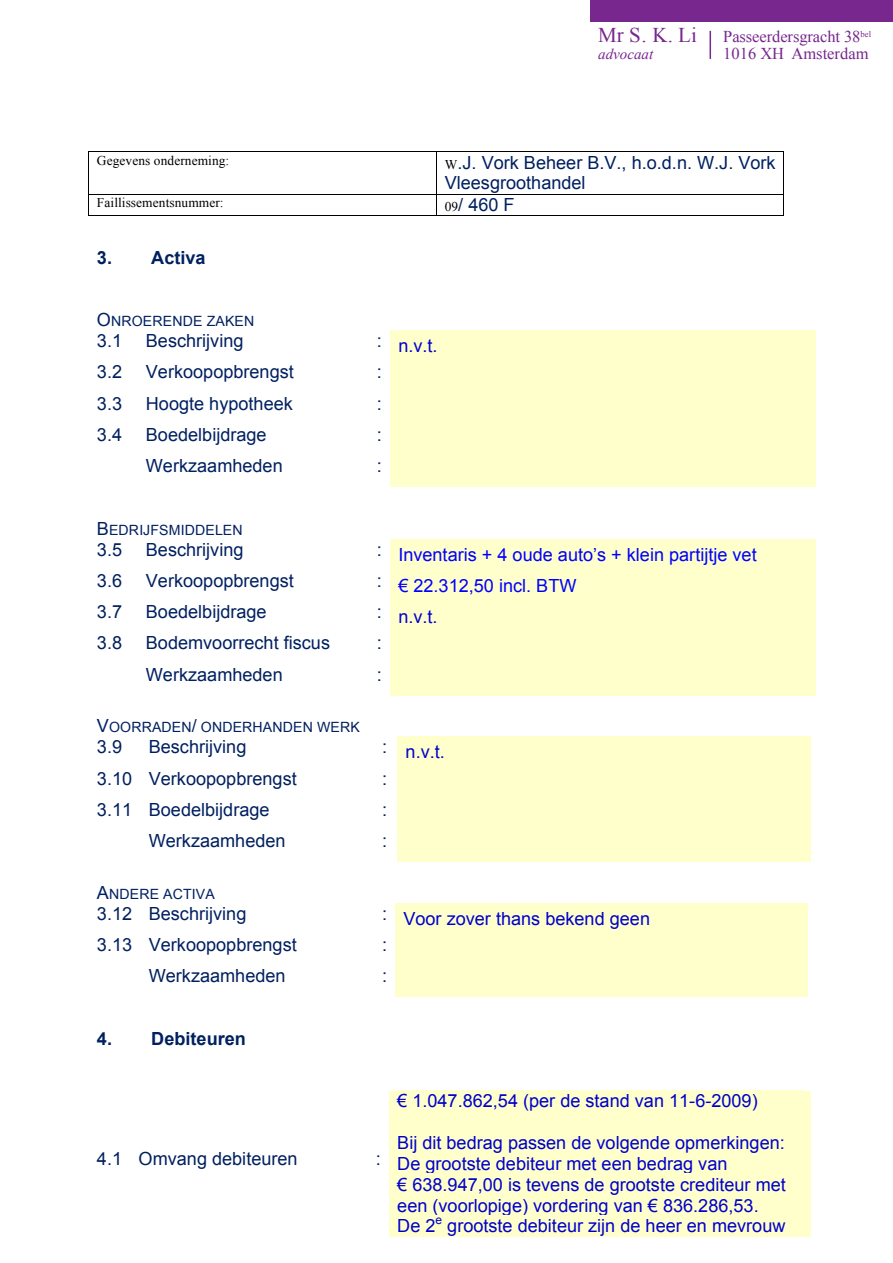
<style>
.page{position:relative;width:893px;height:1263px;background:#fff}
.page>*{position:absolute;margin:0;border:0;box-sizing:border-box;transform-origin:0 0}
.t1{font:21px "Times New Roman";color:#77278d}
.t2{font:18.15px/20.7px "Arial";color:#002060}
.t3{font:18.15px/20.9px "Arial";color:#00c}
.t4{font:18.15px "Arial";color:#00f}
.t5{font:700 18.15px "Arial";color:#002060}
.t6{font:16.5px "Times New Roman";letter-spacing:-.005em;color:#77278d}
.t7{font:italic 15px "Times New Roman";color:#77278d}
.t8{font:14.1px "Arial";letter-spacing:.01em;color:#002060}
.t9{font:13.35px "Times New Roman";letter-spacing:.005em;color:#000}
.t10{font:12px "Arial";color:#00c}
.s1{font-family:"Times New Roman";font-size:13.35px;color:#000}
.s2{font-size:18.15px}
</style>
<div class="page">
<hr style="left:709px;top:31px;width:2px;height:28px;background:#77278d">
<div style="left:590px;top:0;width:303px;height:21px;background:#77278d"></div>
<hr style="left:89px;top:151px;width:347px;height:1px;background:#000">
<hr style="left:437px;top:151px;width:346px;height:1px;background:#000">
<hr style="left:88px;top:152px;width:1px;height:42px;background:#000">
<hr style="left:436px;top:152px;width:1px;height:42px;background:#000">
<hr style="left:783px;top:152px;width:1px;height:42px;background:#000">
<hr style="left:89px;top:194px;width:347px;height:1px;background:#000">
<hr style="left:437px;top:194px;width:346px;height:1px;background:#000">
<svg style="left:88px;top:194px;width:1px;height:22px"></svg>
<hr style="left:89px;top:215px;width:347px;height:1px;background:#000">
<svg style="left:436px;top:194px;width:1px;height:22px"></svg>
<hr style="left:437px;top:215px;width:346px;height:1px;background:#000">
<svg style="left:783px;top:194px;width:1px;height:22px"></svg>
<div style="left:390px;top:331px;width:425px;height:31px;background:#ffc"></div>
<div style="left:390px;top:362px;width:425px;height:31px;background:#ffc"></div>
<div style="left:390px;top:393px;width:425px;height:31px;background:#ffc"></div>
<div style="left:390px;top:424px;width:425px;height:32px;background:#ffc"></div>
<div style="left:390px;top:456px;width:425px;height:31px;background:#ffc"></div>
<div style="left:390px;top:539px;width:425px;height:31px;background:#ffc"></div>
<div style="left:390px;top:570px;width:425px;height:31px;background:#ffc"></div>
<div style="left:390px;top:601px;width:425px;height:31px;background:#ffc"></div>
<div style="left:390px;top:632px;width:425px;height:32px;background:#ffc"></div>
<div style="left:390px;top:664px;width:425px;height:31px;background:#ffc"></div>
<div style="left:398px;top:737px;width:413px;height:31px;background:#ffc"></div>
<div style="left:398px;top:768px;width:413px;height:31px;background:#ffc"></div>
<div style="left:398px;top:799px;width:413px;height:31px;background:#ffc"></div>
<div style="left:398px;top:830px;width:413px;height:32px;background:#ffc"></div>
<div style="left:395px;top:903px;width:413px;height:31px;background:#ffc"></div>
<div style="left:395px;top:934px;width:413px;height:32px;background:#ffc"></div>
<div style="left:395px;top:966px;width:413px;height:31px;background:#ffc"></div>
<div style="left:389px;top:1091px;width:422px;height:145px;background:#ffc"></div>
<p class="t1" style="left:598px;top:21px;width:100px">Mr S. K. Li</p>
<p class="t6" style="left:723px;top:25px;width:149px">Passeerdersgracht 38<sup>bel</sup></p>
<p class="t7" style="left:598px;top:44px;width:56px">advocaat</p>
<p class="t6" style="left:723px;top:42px;width:147px">1016 XH Amsterdam</p>
<p class="t9" style="left:97px;top:151px;width:134px">Gegevens onderneming:</p>
<p class="t2" style="left:445px;top:152px;width:332px"><span class="s1">W</span>.J. Vork Beheer B.V., h.o.d.n. W.J. Vork<br>Vleesgroothandel</p>
<p class="t9" style="left:97px;top:194px;width:128px">Faillissementsnummer:</p>
<p class="t2" style="left:445px;top:195px;width:71px"><span class="s1">09</span>/ 460 F</p>
<p class="t5" style="left:97px;top:246px;width:110px">3. Activa</p>
<p class="t8" style="left:97px;top:312px;width:159px"><span class="s2">O</span>NROERENDE ZAKEN</p>
<p class="t2" style="left:97px;top:331px;width:27px">3.1</p>
<p class="t2" style="left:146px;top:331px;width:99px">Beschrijving</p>
<p class="t3" style="left:377px;top:336px;width:62px"><sup>:</sup> n.v.t.</p>
<p class="t2" style="left:97px;top:362px;width:27px">3.2</p>
<p class="t2" style="left:146px;top:362px;width:149px">Verkoopopbrengst</p>
<p class="t2" style="left:377px;top:362px;width:7px">:</p>
<p class="t2" style="left:97px;top:393px;width:27px">3.3</p>
<p class="t2" style="left:146px;top:393px;width:148px">Hoogte hypotheek</p>
<p class="t2" style="left:377px;top:393px;width:7px">:</p>
<p class="t2" style="left:97px;top:425px;width:27px">3.4</p>
<p class="t2" style="left:146px;top:425px;width:122px">Boedelbijdrage</p>
<p class="t2" style="left:377px;top:425px;width:7px">:</p>
<p class="t2" style="left:146px;top:456px;width:138px">Werkzaamheden</p>
<p class="t2" style="left:377px;top:456px;width:7px">:</p>
<p class="t8" style="left:97px;top:520px;width:147px"><span class="s2">B</span>EDRIJFSMIDDELEN</p>
<p class="t2" style="left:97px;top:539px;width:27px">3.5</p>
<p class="t2" style="left:146px;top:539px;width:99px">Beschrijving</p>
<p class="t4" style="left:377px;top:542px;width:381px"><sup>:</sup> Inventaris + 4 oude auto’s + klein partijtje vet</p>
<p class="t2" style="left:97px;top:570px;width:27px">3.6</p>
<p class="t2" style="left:146px;top:570px;width:149px">Verkoopopbrengst</p>
<p class="t4" style="left:377px;top:574px;width:201px"><sup>:</sup> € 22.312,50 incl. BTW</p>
<p class="t2" style="left:97px;top:601px;width:27px">3.7</p>
<p class="t2" style="left:146px;top:601px;width:122px">Boedelbijdrage</p>
<p class="t3" style="left:377px;top:607px;width:62px"><sup>:</sup> n.v.t.</p>
<p class="t2" style="left:97px;top:632px;width:27px">3.8</p>
<p class="t2" style="left:146px;top:632px;width:186px">Bodemvoorrecht fiscus</p>
<p class="t2" style="left:377px;top:632px;width:7px">:</p>
<p class="t2" style="left:146px;top:664px;width:138px">Werkzaamheden</p>
<p class="t2" style="left:377px;top:664px;width:7px">:</p>
<p class="t8" style="left:97px;top:718px;width:264px"><span class="s2">V</span>OORRADEN<span class="s2">/</span> ONDERHANDEN WERK</p>
<p class="t2" style="left:97px;top:737px;width:27px">3.9</p>
<p class="t2" style="left:149px;top:737px;width:99px">Beschrijving</p>
<p class="t3" style="left:382px;top:742px;width:64px"><sup>:</sup> n.v.t.</p>
<p class="t2" style="left:97px;top:768px;width:201px">3.10 Verkoopopbrengst</p>
<p class="t2" style="left:382px;top:768px;width:7px">:</p>
<p class="t2" style="left:97px;top:799px;width:174px">3.11 Boedelbijdrage</p>
<p class="t2" style="left:382px;top:799px;width:7px">:</p>
<p class="t2" style="left:149px;top:831px;width:138px">Werkzaamheden</p>
<p class="t2" style="left:382px;top:831px;width:7px">:</p>
<p class="t8" style="left:97px;top:885px;width:119px"><span class="s2">A</span>NDERE ACTIVA</p>
<p class="t2" style="left:97px;top:903px;width:151px">3.12 Beschrijving</p>
<p class="t3" style="left:382px;top:908px;width:270px"><sup>:</sup> Voor zover thans bekend geen</p>
<p class="t2" style="left:97px;top:935px;width:201px">3.13 Verkoopopbrengst</p>
<p class="t2" style="left:382px;top:935px;width:7px">:</p>
<p class="t2" style="left:149px;top:966px;width:138px">Werkzaamheden</p>
<p class="t2" style="left:382px;top:966px;width:7px">:</p>
<p class="t5" style="left:97px;top:1026px;width:150px">4. Debiteuren</p>
<p class="t2" style="left:97px;top:1148px;width:202px">4.1 Omvang debiteuren</p>
<p class="t2" style="left:376px;top:1148px;width:7px">:</p>
<p class="t3" style="left:397px;top:1091px;width:362px">€ 1.047.862,54 (per de stand van 11-6-2009)</p>
<p class="t3" style="left:397px;top:1132px;width:390px">Bij dit bedrag passen de volgende opmerkingen:<br>De grootste debiteur met een bedrag van<br>€ 638.947,00 is tevens de grootste crediteur met een (voorlopige) vordering van € 836.286,53.<br>De 2</p>
<p class="t10" style="left:435px;top:1212px;width:8px">e</p>
<p class="t3" style="left:447px;top:1216px;width:340px">grootste debiteur zijn de heer en mevrouw</p>
</div>
